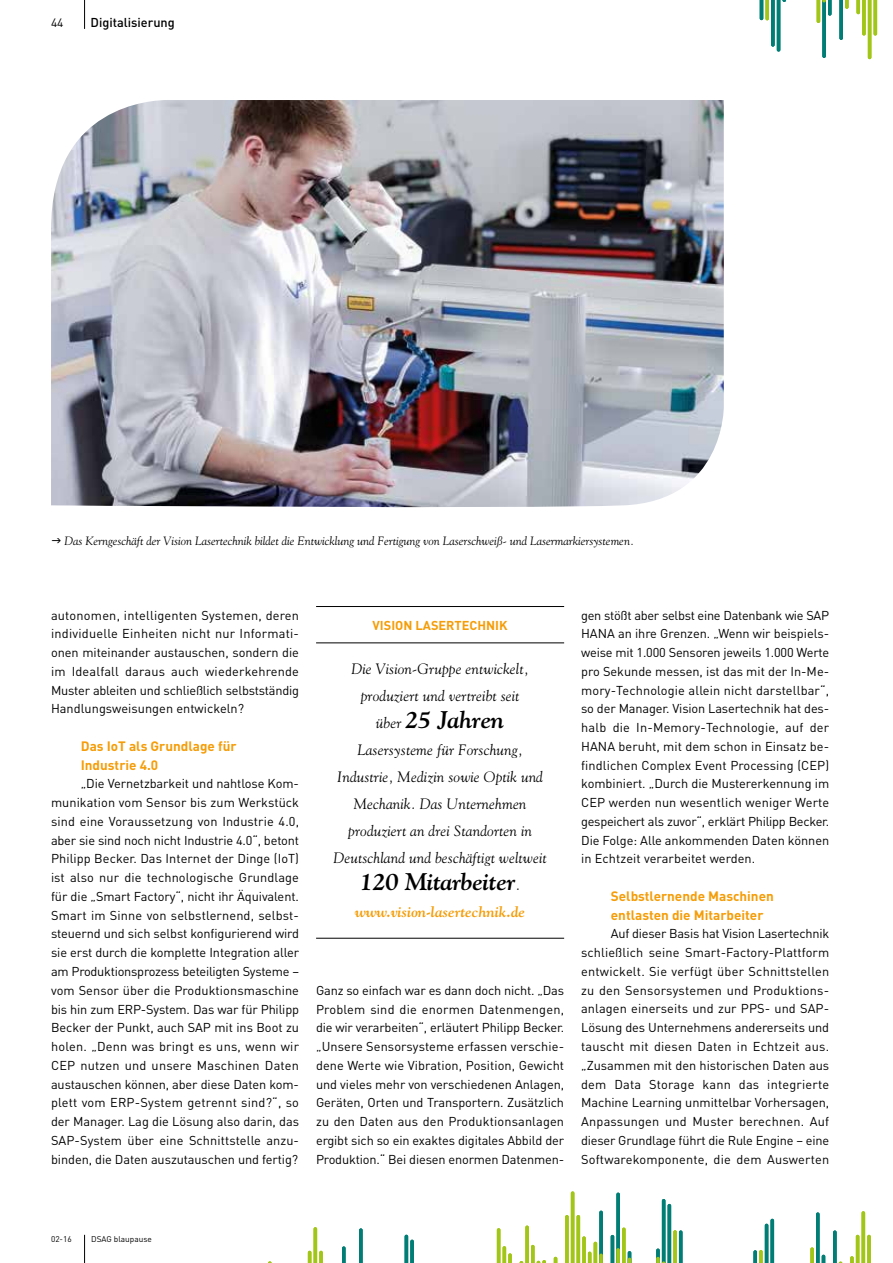
<style>
.page{position:relative;width:893px;height:1263px;background:#fff}
.page>*{position:absolute;margin:0;border:0;box-sizing:border-box;transform-origin:0 0}
.t1{font:italic 700 24px "Goudy";letter-spacing:-.02em;color:#000}
.t2{font:italic 15px/27px "Goudy";letter-spacing:.01em;color:#000;text-align:center}
.t3{font:italic 700 15px "Goudy";letter-spacing:-.01em;color:#f59d08}
.t4{font:700 13.5px/18.8px "DIN";color:#f59d08}
.t5{font:12.75px/18.8px "DIN";letter-spacing:-.005em;color:#000;text-align:justify}
.t6{font:700 12.75px "DIN";color:#f59d08}
.t7{font:500 12.75px "DIN";color:#000}
.t8{font:italic 12px "Goudy";color:#000}
.t9{font:12px "DIN";color:#000}
.t10{font:8.25px "DIN";color:#000}
.s1{font-weight:400;font-size:15px}
</style>
<div class="page">
<svg style="left:84px;top:0;width:1px;height:29px"></svg>
<img style="left:51px;top:100px;width:673px;height:408px">
<hr style="left:316px;top:606px;width:248px;height:1px;background:#000">
<hr style="left:316px;top:938px;width:248px;height:1px;background:#000">
<hr style="left:316px;top:643px;width:248px;height:1px;background:#000">
<svg style="left:84px;top:1235px;width:1px;height:28px"></svg>
<svg style="left:856px;top:0;width:21px;height:59px"></svg>
<svg style="left:839px;top:0;width:10px;height:40px"></svg>
<svg style="left:817px;top:0;width:15px;height:58px"></svg>
<svg style="left:760px;top:0;width:26px;height:52px"></svg>
<svg style="left:497px;top:1228px;width:15px;height:35px"></svg>
<svg style="left:520px;top:1225px;width:26px;height:38px"></svg>
<svg style="left:554px;top:1257px;width:3px;height:6px"></svg>
<svg style="left:565px;top:1191px;width:38px;height:72px"></svg>
<svg style="left:611px;top:1192px;width:20px;height:71px"></svg>
<svg style="left:656px;top:1199px;width:26px;height:64px"></svg>
<svg style="left:850px;top:1211px;width:21px;height:52px"></svg>
<svg style="left:833px;top:1230px;width:9px;height:33px"></svg>
<svg style="left:810px;top:1212px;width:15px;height:51px"></svg>
<svg style="left:753px;top:1219px;width:21px;height:44px"></svg>
<svg style="left:342px;top:1246px;width:4px;height:17px"></svg>
<svg style="left:359px;top:1228px;width:4px;height:35px"></svg>
<svg style="left:405px;top:1235px;width:9px;height:28px"></svg>
<svg style="left:308px;top:1227px;width:15px;height:36px"></svg>
<p class="t9" style="left:51px;top:15px;width:14px">44</p>
<p class="t7" style="left:91px;top:14px;width:86px">Digitalisierung</p>
<p class="t8" style="left:65px;top:533px;width:571px">Das Kerngeschäft der Vision Lasertechnik bildet die Entwicklung und Fertigung von Laserschweiß- und Lasermarkiersystemen.</p>
<p class="t5" style="left:51px;top:605px;width:250px">autonomen, intelligenten Systemen, deren individuelle Einheiten nicht nur Informati&shy;onen miteinander austauschen, sondern die im Idealfall daraus auch wiederkehrende Muster ableiten und schließlich selbstständig Handlungsweisungen entwickeln?</p>
<p class="t4" style="left:81px;top:736px;width:157px">Das IoT als Grundlage für<br>Industrie 4.0</p>
<p class="t5" style="left:51px;top:774px;width:250px;text-indent:30px">„Die Vernetzbarkeit und nahtlose Kom&shy;munikation vom Sensor bis zum Werkstück sind eine Voraussetzung von Industrie 4.0, aber sie sind noch nicht Industrie 4.0“, betont Philipp Becker. Das Internet der Dinge (IoT) ist also nur die technologische Grundlage für die „Smart Factory“, nicht ihr Äquivalent.<br>Smart im Sinne von selbstlernend, selbst&shy;steuernd und sich selbst konfigurierend wird sie erst durch die komplette Integration aller am Produktionsprozess beteiligten Systeme – vom Sensor über die Produktionsmaschine bis hin zum ERP-System. Das war für Philipp Becker der Punkt, auch SAP mit ins Boot zu holen. „Denn was bringt es uns, wenn wir CEP nutzen und unsere Maschinen Daten austauschen können, aber diese Daten kom&shy;plett vom ERP-System getrennt sind?“, so der Manager. Lag die Lösung also darin, das SAP-System über eine Schnittstelle anzu&shy;binden, die Daten auszutauschen und fertig?</p>
<p class="t6" style="left:373px;top:617px;width:137px">VISION LASERTECHNIK</p>
<p class="t2" style="left:351px;top:655px;width:179px">Die Vision-Gruppe entwickelt, produziert und vertreibt seit</p>
<h1 class="t1" style="left:376px;top:705px;width:130px"><span class="s1">über</span> 25 Jahren</h1>
<p class="t2" style="left:334px;top:736px;width:215px">Lasersysteme für Forschung,<br>Industrie, Medizin sowie Optik und<br>Mechanik. Das Unternehmen produziert an drei Standorten in<br>Deutschland und beschäftigt weltweit</p>
<h1 class="t1" style="left:360px;top:867px;width:162px">120 Mitarbeiter<span class="s1">.</span></h1>
<p class="t3" style="left:355px;top:902px;width:172px">www.vision-lasertechnik.de</p>
<p class="t5" style="left:316px;top:980px;width:250px">Ganz so einfach war es dann doch nicht. „Das Problem sind die enormen Datenmengen, die wir verarbeiten“, erläutert Philipp Becker. „Unsere Sensorsysteme erfassen verschie&shy;dene Werte wie Vibration, Position, Gewicht und vieles mehr von verschiedenen Anlagen, Geräten, Orten und Transportern. Zusätzlich zu den Daten aus den Produktionsanlagen ergibt sich so ein exaktes digitales Abbild der Produktion.“ Bei diesen enormen Datenmen-</p>
<p class="t5" style="left:581px;top:605px;width:250px">gen stößt aber selbst eine Datenbank wie SAP HANA an ihre Grenzen. „Wenn wir beispiels&shy;weise mit 1.000 Sensoren jeweils 1.000 Werte pro Sekunde messen, ist das mit der In-Me&shy;mory-Technologie allein nicht darstellbar“, so der Manager. Vision Lasertechnik hat des&shy;halb die In-Memory-Technologie, auf der HANA beruht, mit dem schon in Einsatz be&shy;findlichen Complex Event Processing (CEP) kombiniert. „Durch die Mustererkennung im CEP werden nun wesentlich weniger Werte gespeichert als zuvor“, erklärt Philipp Becker.<br>Die Folge: Alle ankommenden Daten können in Echtzeit verarbeitet werden.</p>
<p class="t4" style="left:611px;top:886px;width:164px">Selbstlernende Maschinen entlasten die Mitarbeiter</p>
<p class="t5" style="left:581px;top:924px;width:250px;text-indent:30px">Auf dieser Basis hat Vision Lasertechnik schließlich seine Smart-Factory-Plattform entwickelt. Sie verfügt über Schnittstellen zu den Sensorsystemen und Produktions&shy;anlagen einerseits und zur PPS- und SAP-Lösung des Unternehmens andererseits und tauscht mit diesen Daten in Echtzeit aus. „Zusammen mit den historischen Daten aus dem Data Storage kann das integrierte Machine Learning unmittelbar Vorhersagen, Anpassungen und Muster berechnen. Auf dieser Grundlage führt die Rule Engine – eine Softwarekomponente, die dem Auswerten</p>
<p class="t10" style="left:51px;top:1233px;width:22px">02-16</p>
<p class="t10" style="left:91px;top:1233px;width:62px">DSAG blaupause</p>
</div>
